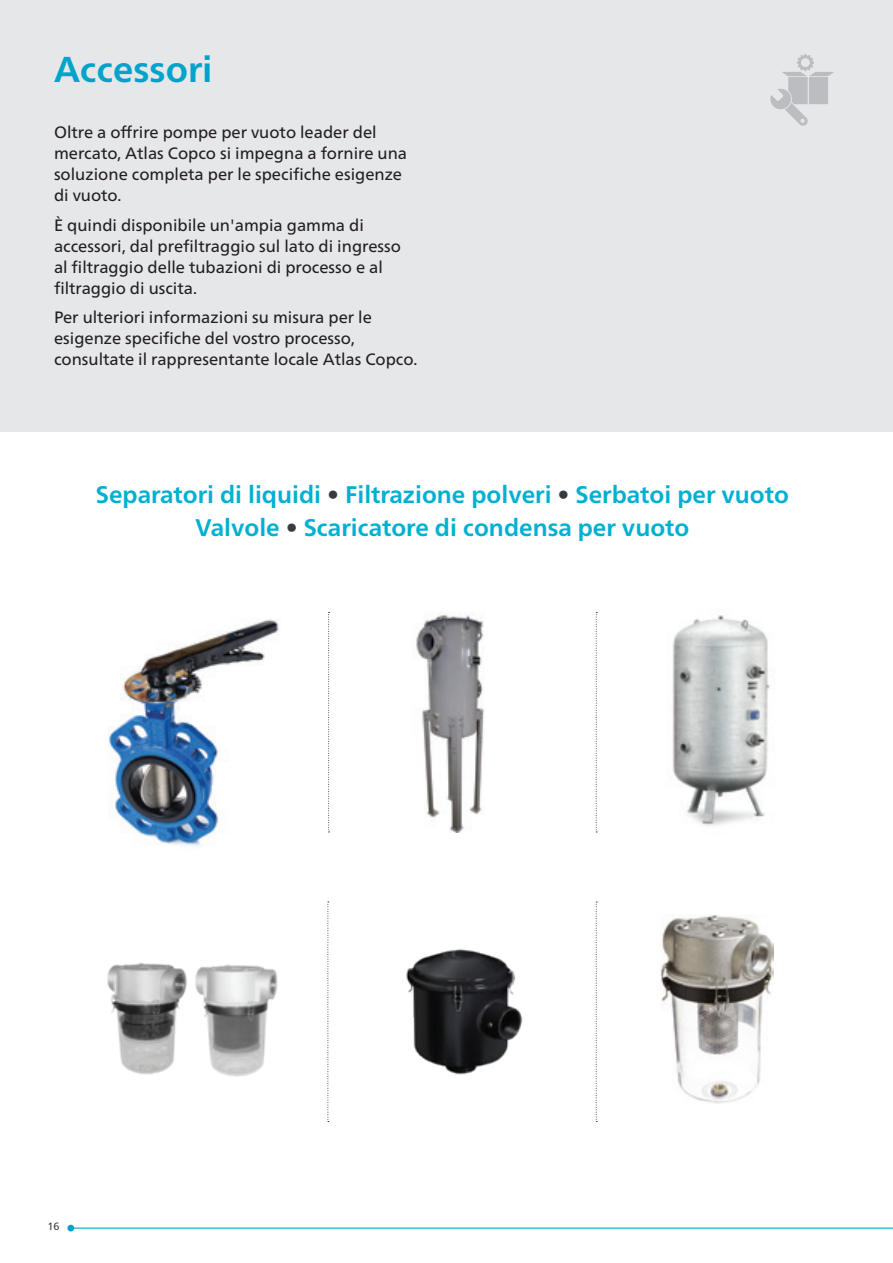
<style>
.page{position:relative;width:893px;height:1263px;background:#fff}
.page>*{position:absolute;margin:0;border:0;box-sizing:border-box;transform-origin:0 0}
.t1{font:700 36px "Neue Frutiger World";color:#00a4ca}
.t2{font:700 24px/33px "Neue Frutiger World";color:#00b0d2;text-align:center}
.t3{font:16.5px/21px "Neue Frutiger World";color:#231f20}
.t4{font:10.5px "Neue Frutiger World";color:#353b40}
.s1{color:#353b40}
</style>
<div class="page">
<div style="left:0;top:0;width:893px;height:432px;background:#e6e7e9"></div>
<svg style="left:770px;top:54px;width:64px;height:72px"></svg>
<img style="left:107px;top:963px;width:171px;height:114px">
<img style="left:660px;top:914px;width:113px;height:189px">
<svg style="left:327px;top:902px;width:2px;height:220px"></svg>
<svg style="left:596px;top:902px;width:1px;height:220px"></svg>
<img style="left:406px;top:949px;width:117px;height:126px">
<img style="left:672px;top:615px;width:98px;height:211px">
<img style="left:416px;top:614px;width:69px;height:218px">
<svg style="left:328px;top:612px;width:2px;height:220px"></svg>
<svg style="left:596px;top:612px;width:1px;height:220px"></svg>
<img style="left:109px;top:619px;width:170px;height:228px">
<hr style="left:71px;top:1227px;width:822px;height:2px;background:#00a4ca">
<div style="left:67px;top:1225px;width:7px;height:6px;background:#00a4ca;border-radius:50%"></div>
<h1 class="t1" style="left:54px;top:38px;width:160px">Accessori</h1>
<p class="t3" style="left:54px;top:122px;width:355px">Oltre a offrire pompe per vuoto leader del mercato, Atlas Copco si impegna a fornire una soluzione completa per le specifiche esigenze di vuoto.</p>
<p class="t3" style="left:54px;top:215px;width:349px">È quindi disponibile un'ampia gamma di accessori, dal prefiltraggio sul lato di ingresso al filtraggio delle tubazioni di processo e al filtraggio di uscita.</p>
<p class="t3" style="left:54px;top:307px;width:365px">Per ulteriori informazioni su misura per le esigenze specifiche del vostro processo, consultate il rappresentante locale Atlas Copco.</p>
<h2 class="t2" style="left:96px;top:478px;width:695px">Separatori di liquidi <span class="s1">•</span> Filtrazione polveri <span class="s1">•</span> Serbatoi per vuoto<br>Valvole <span class="s1">•</span> Scaricatore di condensa per vuoto</h2>
<p class="t4" style="left:47px;top:1218px;width:14px">16</p>
</div>
